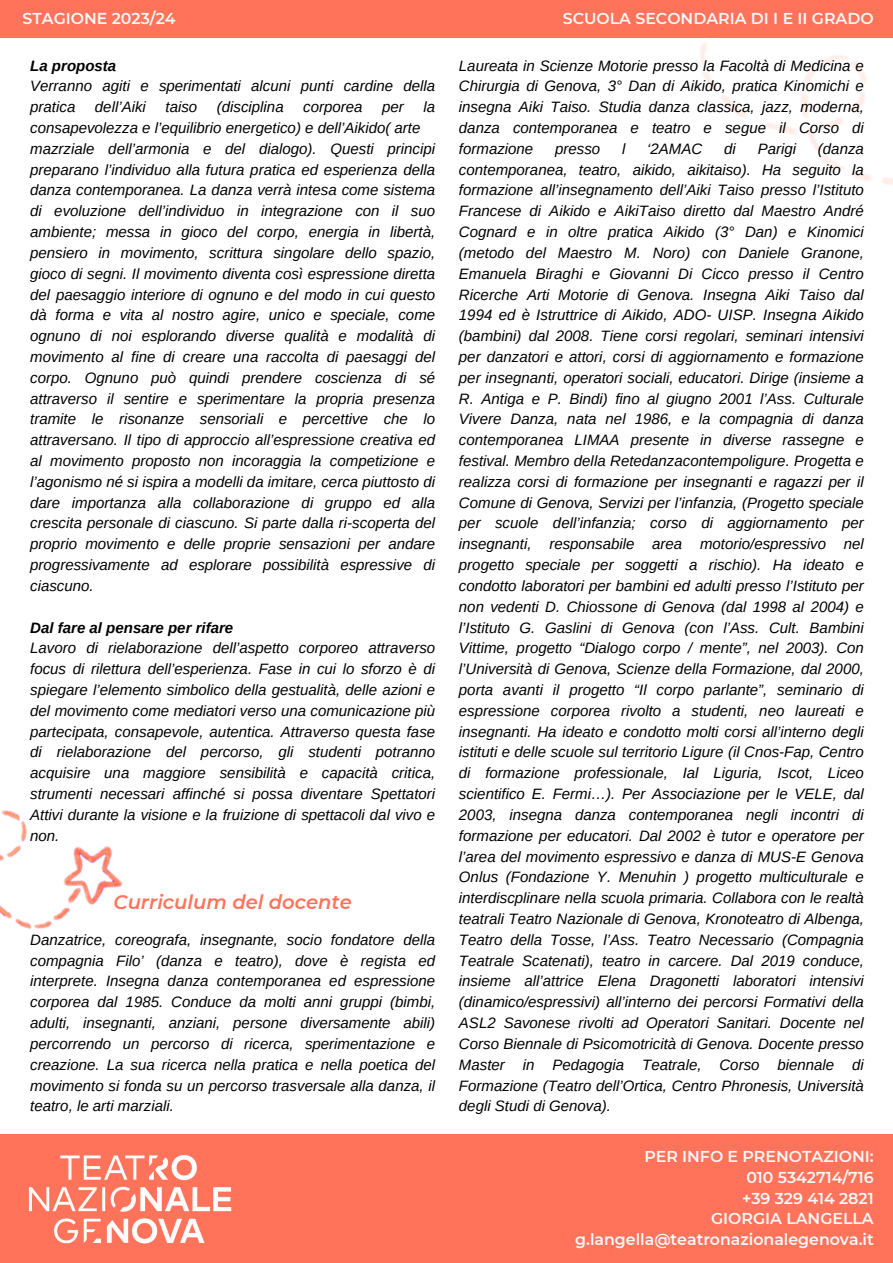
<style>
.page{position:relative;width:893px;height:1263px;background:#fff}
.page>*{position:absolute;margin:0;border:0;box-sizing:border-box;transform-origin:0 0}
.t1{font:italic 600 19.5px "Montserrat";color:#ff735b}
.t2{font:600 15.75px "Montserrat";color:#f8f8f8}
.t3{font:italic 15px/20.9px "Arimo";color:#000;text-align:justify}
.t4{font:italic 700 15px "Arimo";color:#000}
</style>
<div class="page">
<img style="left:700px;top:43px;width:193px;height:142px">
<img style="left:6px;top:917px;width:58px;height:12px">
<img style="left:0;top:810px;width:123px;height:107px">
<div style="left:0;top:1134px;width:893px;height:129px;background:#ff735b"></div>
<img style="left:28px;top:1155px;width:204px;height:89px">
<div style="left:0;top:0;width:893px;height:38px;background:#ff735b"></div>
<p class="t2" style="left:22px;top:9px;width:155px">STAGIONE 2023/24</p>
<p class="t2" style="left:563px;top:9px;width:312px">SCUOLA SECONDARIA DI I E II GRADO</p>
<p class="t4" style="left:30px;top:57px;width:88px">La proposta</p>
<p class="t3" style="left:30px;top:76px;width:406px">Verranno agiti e sperimentati alcuni punti cardine della pratica</p>
<p class="t3" style="left:95px;top:97px;width:52px">dell’Aiki</p>
<p class="t3" style="left:165px;top:97px;width:33px">taiso</p>
<p class="t3" style="left:217px;top:97px;width:68px">(disciplina</p>
<p class="t3" style="left:303px;top:97px;width:61px">corporea</p>
<p class="t3" style="left:382px;top:97px;width:23px">per</p>
<p class="t3" style="left:423px;top:97px;width:13px">la</p>
<p class="t3" style="left:30px;top:117px;width:392px">consapevolezza e l’equilibrio energetico) e dell’Aikido( arte</p>
<p class="t3" style="left:30px;top:138px;width:406px">mazrziale dell’armonia e del dialogo). Questi principi preparano l’individuo alla futura pratica ed esperienza della danza contemporanea. La danza verrà intesa come sistema di evoluzione dell’individuo in integrazione con il suo ambiente; messa in gioco del corpo, energia in libertà, pensiero in movimento, scrittura singolare dello spazio, gioco di segni. Il movimento diventa così espressione diretta del paesaggio interiore di ognuno e del modo in cui questo dà forma e vita al nostro agire, unico e speciale, come ognuno di noi esplorando diverse qualità e modalità di movimento al fine di creare una raccolta di paesaggi del corpo. Ognuno può quindi prendere coscienza di sé attraverso il sentire e sperimentare la propria presenza tramite le risonanze sensoriali e percettive che lo attraversano. Il tipo di approccio all’espressione creativa ed al movimento proposto non incoraggia la competizione e l’agonismo né si ispira a modelli da imitare, cerca piuttosto di dare importanza alla collaborazione di gruppo ed alla crescita personale di ciascuno. Si parte dalla ri-scoperta del proprio movimento e delle proprie sensazioni per andare progressivamente ad esplorare possibilità espressive di ciascuno.</p>
<p class="t4" style="left:30px;top:619px;width:204px">Dal fare al pensare per rifare</p>
<p class="t3" style="left:30px;top:638px;width:406px">Lavoro di rielaborazione dell’aspetto corporeo attraverso focus di rilettura dell’esperienza. Fase in cui lo sforzo è di spiegare l’elemento simbolico della gestualità, delle azioni e del movimento come mediatori verso una comunicazione più partecipata, consapevole, autentica. Attraverso questa fase di rielaborazione del percorso, gli studenti potranno acquisire una maggiore sensibilità e capacità critica, strumenti necessari affinché si possa diventare Spettatori Attivi durante la visione e la fruizione di spettacoli dal vivo e non.</p>
<p class="t1" style="left:113px;top:890px;width:240px">Curriculum del docente</p>
<p class="t3" style="left:30px;top:929px;width:406px">Danzatrice, coreografa, insegnante, socio fondatore della compagnia Filo’ (danza e teatro), dove è regista ed interprete. Insegna danza contemporanea ed espressione corporea dal 1985. Conduce da molti anni gruppi (bimbi, adulti, insegnanti, anziani, persone diversamente abili) percorrendo un percorso di ricerca, sperimentazione e creazione. La sua ricerca nella pratica e nella poetica del movimento si fonda su un percorso trasversale alla danza, il teatro, le arti marziali.</p>
<p class="t3" style="left:459px;top:55px;width:406px">Laureata in Scienze Motorie presso la Facoltà di Medicina e Chirurgia di Genova, 3° Dan di Aikido, pratica Kinomichi e insegna Aiki Taiso. Studia danza classica, jazz, moderna, danza contemporanea e teatro e segue il Corso di formazione</p>
<p class="t3" style="left:459px;top:138px;width:406px;text-indent:359px">(danza contemporanea, teatro, aikido, aikitaiso). Ha seguito la formazione all’insegnamento dell’Aiki Taiso presso l’Istituto Francese di Aikido e AikiTaiso diretto dal Maestro André Cognard e in oltre pratica Aikido (3° Dan) e Kinomici (metodo del Maestro M. Noro) con Daniele Granone, Emanuela Biraghi e Giovanni Di Cicco presso il Centro Ricerche Arti Motorie di Genova. Insegna Aiki Taiso dal 1994 ed è Istruttrice di Aikido, ADO- UISP. Insegna Aikido (bambini) dal 2008. Tiene corsi regolari, seminari intensivi per danzatori e attori, corsi di aggiornamento e formazione per insegnanti, operatori sociali, educatori. Dirige (insieme a R. Antiga e P. Bindi) fino al giugno 2001 l’Ass. Culturale Vivere Danza, nata nel 1986, e la compagnia di danza contemporanea LIMAA presente in diverse rassegne e festival. Membro della Retedanzacontempoligure. Progetta e realizza corsi di formazione per insegnanti e ragazzi per il Comune di Genova, Servizi per l’infanzia, (Progetto speciale per scuole dell’infanzia; corso di aggiornamento per insegnanti, responsabile area motorio/espressivo nel progetto speciale per soggetti a rischio). Ha ideato e condotto laboratori per bambini ed adulti presso l’Istituto per non vedenti D. Chiossone di Genova (dal 1998 al 2004) e l’Istituto G. Gaslini di Genova (con l’Ass. Cult. Bambini Vittime, progetto “Dialogo corpo / mente”, nel 2003). Con l’Università di Genova, Scienze della Formazione, dal 2000, porta avanti il progetto “Il corpo parlante”, seminario di espressione corporea rivolto a studenti, neo laureati e insegnanti. Ha ideato e condotto molti corsi all’interno degli istituti e delle scuole sul territorio Ligure (il Cnos-Fap, Centro di formazione professionale, Ial Liguria, Iscot, Liceo scientifico E. Fermi…). Per Associazione per le VELE, dal 2003, insegna danza contemporanea negli incontri di formazione per educatori. Dal 2002 è tutor e operatore per l’area del movimento espressivo e danza di MUS-E Genova Onlus (Fondazione Y. Menuhin ) progetto multiculturale e interdiscplinare nella scuola primaria. Collabora con le realtà teatrali Teatro Nazionale di Genova, Kronoteatro di Albenga, Teatro della Tosse, l’Ass. Teatro Necessario (Compagnia Teatrale Scatenati), teatro in carcere. Dal 2019 conduce, insieme all’attrice Elena Dragonetti laboratori intensivi (dinamico/espressivi) all’interno dei percorsi Formativi della ASL2 Savonese rivolti ad Operatori Sanitari. Docente nel Corso Biennale di Psicomotricità di Genova. Docente presso Master in Pedagogia Teatrale, Corso biennale di Formazione (Teatro dell’Ortica, Centro Phronesis, Università degli Studi di Genova).</p>
<p class="t3" style="left:555px;top:138px;width:47px">presso</p>
<p class="t3" style="left:622px;top:138px;width:5px">l</p>
<p class="t3" style="left:647px;top:138px;width:57px">‘2AMAC</p>
<p class="t3" style="left:724px;top:138px;width:13px">di</p>
<p class="t3" style="left:757px;top:138px;width:40px">Parigi</p>
<p class="t2" style="left:644px;top:1146px;width:231px">PER INFO E PRENOTAZIONI:</p>
<p class="t2" style="left:746px;top:1167px;width:129px">010 5342714/716</p>
<p class="t2" style="left:742px;top:1188px;width:133px">+39 329 414 2821</p>
<p class="t2" style="left:711px;top:1209px;width:164px">GIORGIA LANGELLA</p>
<p class="t2" style="left:575px;top:1230px;width:300px">g.langella@teatronazionalegenova.it</p>
</div>
